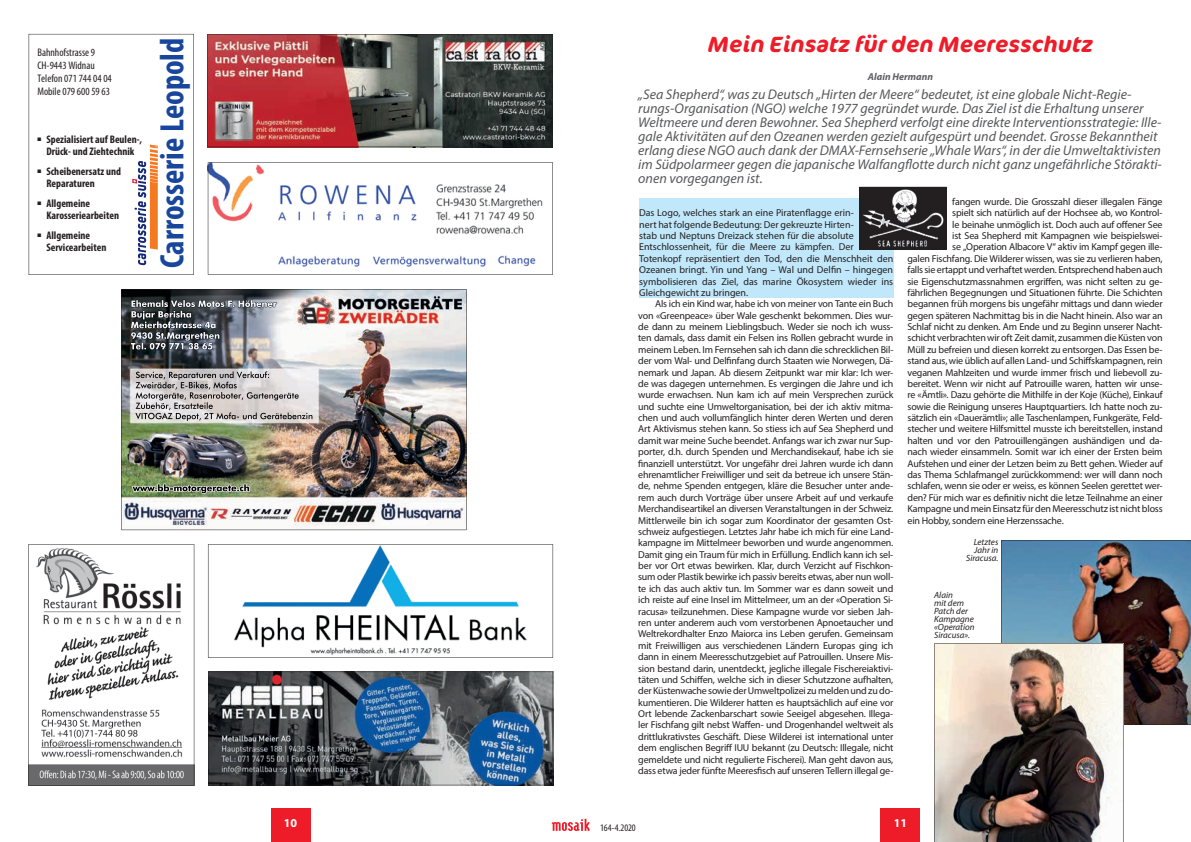
<style>
.page{position:relative;width:1191px;height:842px;background:#fff}
.page>*{position:absolute;margin:0;border:0;box-sizing:border-box;transform-origin:0 0}
.t1{font:700 condensed 34px "Myriad Pro";color:#18469d}
.t2{font:italic 700 22px "Cocon Pro";color:#ee1c28}
.t3{font:italic 14px/14px "Myriad Pro";color:#57585a}
.t4{font:700 12px "Myriad Pro";color:#fff}
.t5{font:700 condensed 11px/12px "Myriad Pro";color:#231f20}
.t6{font:condensed 11px/13px "Myriad Pro";color:#231f20}
.t7{font:10px/11.4px "Myriad Pro";letter-spacing:-.02em;color:#231f20;text-align:justify}
.t8{font:10px/11.4px "Myriad Pro";color:#231f20}
.t9{font:italic 700 10px "Myriad Pro";color:#5f5f62}
.t10{font:condensed 10px "Myriad Pro";letter-spacing:-.005em;color:#231f20}
.t11{font:italic 9px/8px "Myriad Pro";color:#231f20}
</style>
<div class="page">
<div style="left:880px;top:808px;width:40px;height:34px;background:#ee1c28"></div>
<div style="left:271px;top:808px;width:39px;height:34px;background:#ee1c28"></div>
<svg style="left:551px;top:819px;width:38px;height:12px"></svg>
<svg style="left:208px;top:162px;width:345px;height:113px"></svg>
<svg style="left:208px;top:544px;width:345px;height:114px"></svg>
<svg style="left:208px;top:672px;width:345px;height:113px;background:#516171"></svg>
<img style="left:207px;top:34px;width:346px;height:113px">
<svg style="left:28px;top:544px;width:166px;height:242px"></svg>
<svg style="left:29px;top:34px;width:165px;height:241px"></svg>
<img style="left:121px;top:289px;width:345px;height:241px">
<svg style="left:639px;top:187px;width:307px;height:111px"></svg>
<img style="left:934px;top:540px;width:257px;height:302px">
<p class="t6" style="left:37px;top:45px;width:76px">Bahnhofstrasse 9<br>CH-9443 Widnau<br>Telefon 071 744 04 04<br>Mobile 079 600 59 63</p>
<p class="t5" style="left:37px;top:133px;width:106px;text-align:center">■ Spezialisiert auf Beulen-,<br>Drück- und Ziehtechnik</p>
<p class="t5" style="left:46px;top:165px;width:76px;text-indent:-9px">■ Scheibenersatz und<br>Reparaturen</p>
<p class="t5" style="left:46px;top:197px;width:74px;text-indent:-9px">■ Allgemeine<br>Karosserie arbeiten</p>
<p class="t5" style="left:46px;top:229px;width:62px;text-indent:-9px">■ Allgemeine<br>Servicearbeiten</p>
<h1 class="t1" style="left:151px;top:268px;width:232px;rotate:-90deg">Carrosserie Leopold</h1>
<h2 class="t2" style="left:707px;top:28px;width:387px">Mein Einsatz für den Meeresschutz</h2>
<p class="t9" style="left:868px;top:70px;width:67px">Alain Hermann</p>
<p class="t3" style="left:638px;top:87px;width:525px">„Sea Shepherd“, was zu Deutsch „Hirten der Meere“ bedeutet, ist eine globale Nicht-Regie&shy;rungs-Organisation (NGO) welche 1977 gegründet wurde. Das Ziel ist die Erhaltung unserer Weltmeere und deren Bewohner. Sea Shepherd verfolgt eine direkte Interventionsstrategie: Ille&shy;gale Aktivitäten auf den Ozeanen werden gezielt aufgespürt und beendet. Grosse Bekanntheit erlang diese NGO auch dank der DMAX-Fernsehserie „Whale Wars“, in der die Umweltaktivisten im Südpolarmeer gegen die japanische Walfangflotte durch nicht ganz ungefährliche Störakti&shy;onen vorgegangen ist.</p>
<p class="t8" style="left:639px;top:207px;width:255px">Das Logo, welches stark an eine Piratenflagge erin-<br>nert hat folgende Bedeutung: Der gekreuzte Hirten-<br>stab und Neptuns Dreizack stehen für die absolute Entschlossenheit, für die Meere zu kämpfen. Der Totenkopf repräsentiert den Tod, den die Menschheit den Ozeanen bringt. Yin und Yang – Wal und Delfin – hingegen symbolisieren das Ziel, das marine Ökosystem wieder ins Gleichgewicht zu bringen.</p>
<p class="t7" style="left:638px;top:298px;width:257px;text-indent:17px">Als ich ein Kind war, habe ich von meiner von Tante ein Buch von «Greenpeace» über Wale geschenkt bekommen. Dies wur&shy;de dann zu meinem Lieblingsbuch. Weder sie noch ich wuss&shy;ten damals, dass damit ein Felsen ins Rollen gebracht wurde in meinem Leben. Im Fernsehen sah ich dann die schrecklichen Bil&shy;der vom Wal- und Delfinfang durch Staaten wie Norwegen, Dä&shy;nemark und Japan. Ab diesem Zeitpunkt war mir klar: Ich wer&shy;de was dagegen unternehmen. Es vergingen die Jahre und ich wurde erwachsen. Nun kam ich auf mein Versprechen zurück und suchte eine Umweltorganisation, bei der ich aktiv mitma&shy;chen und auch vollumfänglich hinter deren Werten und deren Art Aktivismus stehen kann. So stiess ich auf Sea Shepherd und damit war meine Suche beendet. Anfangs war ich zwar nur Sup&shy;porter, d.h. durch Spenden und Merchandisekauf, habe ich sie finanziell unterstützt. Vor ungefähr drei Jahren wurde ich dann ehrenamtlicher Freiwilliger und seit da betreue ich unsere Stän&shy;de, nehme Spenden entgegen, kläre die Besucher unter ande&shy;rem auch durch Vorträge über unsere Arbeit auf und verkaufe Merchandiseartikel an diversen Veranstaltungen in der Schweiz.<br>Mittlerweile bin ich sogar zum Koordinator der gesamten Ost&shy;schweiz aufgestiegen. Letztes Jahr habe ich mich für eine Land&shy;kampagne im Mittelmeer beworben und wurde angenommen.<br>Damit ging ein Traum für mich in Erfüllung. Endlich kann ich sel&shy;ber vor Ort etwas bewirken. Klar, durch Verzicht auf Fischkon&shy;sum oder Plastik bewirke ich passiv bereits etwas, aber nun woll&shy;te ich das auch aktiv tun. Im Sommer war es dann soweit und ich reiste auf eine Insel im Mittelmeer, um an der «Operation Si&shy;racusa» teilzunehmen. Diese Kampagne wurde vor sieben Jah&shy;ren unter anderem auch vom verstorbenen Apnoetaucher und Weltrekordhalter Enzo Maiorca ins Leben gerufen. Gemeinsam mit Freiwilligen aus verschiedenen Ländern Europas ging ich dann in einem Meeresschutzgebiet auf Patrouillen. Unsere Mis&shy;sion bestand darin, unentdeckt, jegliche illegale Fischereiaktivi&shy;täten und Schiffen, welche sich in dieser Schutzzone aufhalten, der Küstenwache sowie der Umweltpolizei zu melden und zu do&shy;kumentieren. Die Wilderer hatten es hauptsächlich auf eine vor Ort lebende Zackenbarschart sowie Seeigel abgesehen. Illega&shy;ler Fischfang gilt nebst Waffen- und Drogenhandel weltweit als drittlukrativstes Geschäft. Diese Wilderei ist international unter dem englischen Begriff IUU bekannt (zu Deutsch: Illegale, nicht gemeldete und nicht regulierte Fischerei). Man geht davon aus, dass etwa jeder fünfte Meeresfisch auf unseren Tellern illegal ge-</p>
<p class="t7" style="left:952px;top:196px;width:212px">fangen wurde. Die Grosszahl dieser illegalen Fänge</p>
<p class="t7" style="left:952px;top:207px;width:212px">spielt sich natürlich auf der Hochsee ab, wo Kontrol-</p>
<p class="t7" style="left:952px;top:218px;width:212px">le beinahe unmöglich ist. Doch auch auf offener See</p>
<p class="t7" style="left:952px;top:230px;width:212px">ist Sea Shepherd mit Kampagnen wie beispielswei-</p>
<p class="t7" style="left:952px;top:241px;width:212px">se „Operation Albacore V“ aktiv im Kampf gegen ille-</p>
<p class="t7" style="left:907px;top:253px;width:257px">galen Fischfang. Die Wilderer wissen, was sie zu verlieren haben,</p>
<p class="t7" style="left:907px;top:264px;width:257px">falls sie ertappt und verhaftet werden. Entsprechend haben auch</p>
<p class="t7" style="left:907px;top:275px;width:256px">sie Eigenschutzmassnahmen ergriffen, was nicht selten zu ge-</p>
<p class="t7" style="left:907px;top:287px;width:256px">fährlichen Begegnungen und Situationen führte. Die Schichten</p>
<p class="t7" style="left:907px;top:298px;width:256px">begannen früh morgens bis ungefähr mittags und dann wieder</p>
<p class="t7" style="left:907px;top:309px;width:256px">gegen späteren Nachmittag bis in die Nacht hinein. Also war an</p>
<p class="t7" style="left:907px;top:321px;width:256px">Schlaf nicht zu denken. Am Ende und zu Beginn unserer Nacht-</p>
<p class="t7" style="left:907px;top:332px;width:257px">schicht verbrachten wir oft Zeit damit, zusammen die Küsten von</p>
<p class="t7" style="left:907px;top:344px;width:257px">Müll zu befreien und diesen korrekt zu entsorgen. Das Essen be-</p>
<p class="t7" style="left:907px;top:355px;width:256px">stand aus, wie üblich auf allen Land- und Schiffskampagnen, rein</p>
<p class="t7" style="left:907px;top:366px;width:256px">veganen Mahlzeiten und wurde immer frisch und liebevoll zu-</p>
<p class="t7" style="left:907px;top:378px;width:256px">bereitet. Wenn wir nicht auf Patrouille waren, hatten wir unse-</p>
<p class="t7" style="left:907px;top:389px;width:256px">re «Ämtli». Dazu gehörte die Mithilfe in der Koje (Küche), Einkauf</p>
<p class="t7" style="left:907px;top:400px;width:257px">sowie die Reinigung unseres Hauptquartiers. Ich hatte noch zu-</p>
<p class="t7" style="left:907px;top:412px;width:257px">sätzlich ein «Dauerämtli»; alle Taschenlampen, Funkgeräte, Feld-</p>
<p class="t7" style="left:907px;top:423px;width:257px">stecher und weitere Hilfsmittel musste ich bereitstellen, instand</p>
<p class="t7" style="left:907px;top:435px;width:257px">halten und vor den Patrouillengängen aushändigen und da-</p>
<p class="t7" style="left:907px;top:446px;width:256px">nach wieder einsammeln. Somit war ich einer der Ersten beim</p>
<p class="t7" style="left:907px;top:457px;width:257px">Aufstehen und einer der Letzen beim zu Bett gehen. Wieder auf</p>
<p class="t7" style="left:907px;top:469px;width:256px">das Thema Schlafmangel zurückkommend: wer will dann noch</p>
<p class="t7" style="left:907px;top:480px;width:257px">schlafen, wenn sie oder er weiss, es können Seelen gerettet wer-</p>
<p class="t7" style="left:907px;top:492px;width:256px">den? Für mich war es definitiv nicht die letze Teilnahme an einer</p>
<p class="t7" style="left:907px;top:503px;width:256px">Kampagne und mein Einsatz für den Meeresschutz ist nicht bloss</p>
<p class="t7" style="left:907px;top:514px;width:158px">ein Hobby, sondern eine Herzenssache.</p>
<p class="t11" style="left:966px;top:537px;width:34px;text-align:right">Letztes<br>Jahr in<br>Siracusa.</p>
<p class="t11" style="left:934px;top:591px;width:42px">Alain<br>mit dem<br>Patch der<br>Kampagne «Operation<br>Siracusa».</p>
<p class="t4" style="left:284px;top:816px;width:15px">10</p>
<p class="t4" style="left:893px;top:816px;width:15px">11</p>
<p class="t10" style="left:600px;top:821px;width:37px">164-4.2020</p>
</div>
